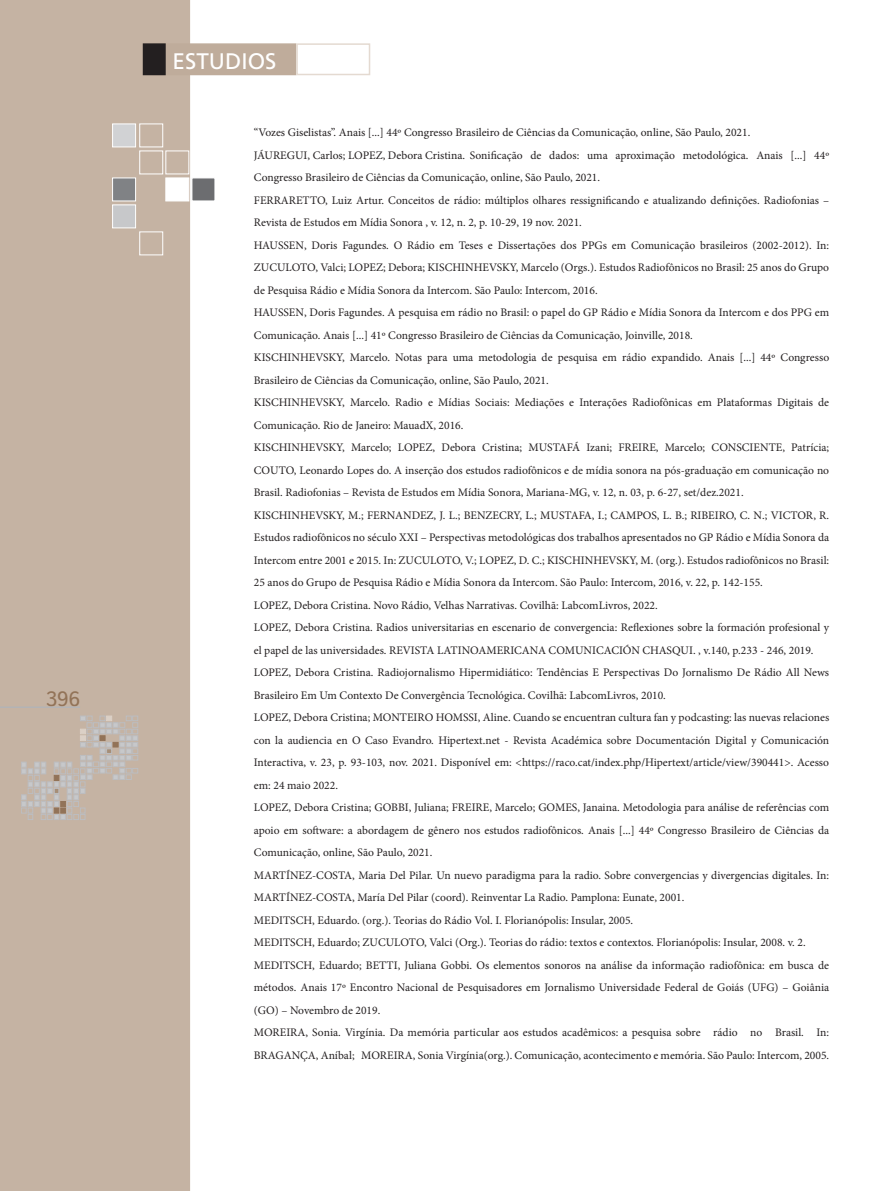
<style>
.page{position:relative;width:893px;height:1191px;background:#fff}
.page>*{position:absolute;margin:0;border:0;box-sizing:border-box;transform-origin:0 0}
.t1{font:22.5px "Frutiger";color:#fff}
.t2{font:21px "Istok Web";color:#927358}
.t3{font:11.55px/22.5px "Minion Pro";color:#231f20}
</style>
<div class="page">
<div style="left:0;top:0;width:190px;height:1191px;background:#c5b3a3"></div>
<div style="left:112px;top:178px;width:24px;height:23px;background:#808285;border:1px solid #fff"></div>
<div style="left:166px;top:178px;width:23px;height:23px;background:#fff"></div>
<div style="left:192px;top:178px;width:23px;height:23px;background:#6c6d70"></div>
<div style="left:140px;top:151px;width:23px;height:23px;border:1px solid #fff"></div>
<div style="left:166px;top:151px;width:23px;height:23px;border:1px solid #fff"></div>
<div style="left:112px;top:124px;width:24px;height:23px;background:#d1d2d4;border:1px solid #fff"></div>
<div style="left:140px;top:124px;width:23px;height:23px;border:1px solid #fff"></div>
<div style="left:140px;top:232px;width:23px;height:23px;border:1px solid #fff"></div>
<div style="left:112px;top:205px;width:24px;height:23px;background:#c7c8ca;border:1px solid #fff"></div>
<svg style="left:21px;top:716px;width:117px;height:103px;background:#c2b6ab"></svg>
<hr style="left:0;top:707px;width:80px;height:1px;background:#b2b3b7">
<div style="left:153px;top:43px;width:143px;height:32px;background:#bfac9b;border:2px solid #bfac9b"></div>
<div style="left:144px;top:44px;width:21px;height:30px;background:#231f20"></div>
<div style="left:143px;top:43px;width:23px;height:32px;border:2px solid #231f20"></div>
<div style="left:296px;top:43px;width:74px;height:32px;border:2px solid #e4dad1"></div>
<h2 class="t2" style="left:46px;top:685px;width:36px">396</h2>
<h1 class="t1" style="left:173px;top:48px;width:105px">ESTUDIOS</h1>
<p class="t3" style="left:254px;top:121px;width:577px">“Vozes Giselistas”. Anais [...] 44º Congresso Brasileiro de Ciências da Comunicação, online, São Paulo, 2021.<br>JÁUREGUI, Carlos; LOPEZ, Debora Cristina. Sonificação de dados: uma aproximação metodológica. Anais [...] 44º Congresso Brasileiro de Ciências da Comunicação, online, São Paulo, 2021.<br>FERRARETTO, Luiz Artur. Conceitos de rádio: múltiplos olhares ressignificando e atualizando definições. Radiofonias – Revista de Estudos em Mídia Sonora , v. 12, n. 2, p. 10-29, 19 nov. 2021.<br>HAUSSEN, Doris Fagundes. O Rádio em Teses e Dissertações dos PPGs em Comunicação brasileiros (2002-2012). In:<br>ZUCULOTO, Valci; LOPEZ; Debora; KISCHINHEVSKY, Marcelo (Orgs.). Estudos Radiofônicos no Brasil: 25 anos do Grupo de Pesquisa Rádio e Mídia Sonora da Intercom. São Paulo: Intercom, 2016.<br>HAUSSEN, Doris Fagundes. A pesquisa em rádio no Brasil: o papel do GP Rádio e Mídia Sonora da Intercom e dos PPG em Comunicação. Anais [...] 41º Congresso Brasileiro de Ciências da Comunicação, Joinville, 2018.<br>KISCHINHEVSKY, Marcelo. Notas para uma metodologia de pesquisa em rádio expandido. Anais [...] 44º Congresso Brasileiro de Ciências da Comunicação, online, São Paulo, 2021.<br>KISCHINHEVSKY, Marcelo. Radio e Mídias Sociais: Mediações e Interações Radiofônicas em Plataformas Digitais de Comunicação. Rio de Janeiro: MauadX, 2016.<br>KISCHINHEVSKY, Marcelo; LOPEZ, Debora Cristina; MUSTAFÁ Izani; FREIRE, Marcelo; CONSCIENTE, Patrícia; COUTO, Leonardo Lopes do. A inserção dos estudos radiofônicos e de mídia sonora na pós-graduação em comunicação no Brasil. Radiofonias – Revista de Estudos em Mídia Sonora, Mariana-MG, v. 12, n. 03, p. 6-27, set/dez.2021.<br>KISCHINHEVSKY, M.; FERNANDEZ, J. L.; BENZECRY, L.; MUSTAFA, I.; CAMPOS, L. B.; RIBEIRO, C. N.; VICTOR, R.<br>Estudos radiofônicos no século XXI – Perspectivas metodológicas dos trabalhos apresentados no GP Rádio e Mídia Sonora da Intercom entre 2001 e 2015. In: ZUCULOTO, V.; LOPEZ, D. C.; KISCHINHEVSKY, M. (org.). Estudos radiofônicos no Brasil:<br>25 anos do Grupo de Pesquisa Rádio e Mídia Sonora da Intercom. São Paulo: Intercom, 2016, v. 22, p. 142-155.<br>LOPEZ, Debora Cristina. Novo Rádio, Velhas Narrativas. Covilhã: LabcomLivros, 2022.<br>LOPEZ, Debora Cristina. Radios universitarias en escenario de convergencia: Reflexiones sobre la formación profesional y el papel de las universidades. REVISTA LATINOAMERICANA COMUNICACIÓN CHASQUI. , v.140, p.233 - 246, 2019.<br>LOPEZ, Debora Cristina. Radiojornalismo Hipermidiático: Tendências E Perspectivas Do Jornalismo De Rádio All News Brasileiro Em Um Contexto De Convergência Tecnológica. Covilhã: LabcomLivros, 2010.<br>LOPEZ, Debora Cristina; MONTEIRO HOMSSI, Aline. Cuando se encuentran cultura fan y podcasting: las nuevas relaciones con la audiencia en O Caso Evandro. Hipertext.net - Revista Académica sobre Documentación Digital y Comunicación Interactiva, v. 23, p. 93-103, nov. 2021. Disponível em: &lt;https://raco.cat/index.php/Hipertext/article/view/390441&gt;. Acesso em: 24 maio 2022.<br>LOPEZ, Debora Cristina; GOBBI, Juliana; FREIRE, Marcelo; GOMES, Janaina. Metodologia para análise de referências com apoio em software: a abordagem de gênero nos estudos radiofônicos. Anais [...] 44º Congresso Brasileiro de Ciências da Comunicação, online, São Paulo, 2021.<br>MARTÍNEZ-COSTA, Maria Del Pilar. Un nuevo paradigma para la radio. Sobre convergencias y divergencias digitales. In:<br>MARTÍNEZ-COSTA, María Del Pilar (coord). Reinventar La Radio. Pamplona: Eunate, 2001.<br>MEDITSCH, Eduardo. (org.). Teorias do Rádio Vol. I. Florianópolis: Insular, 2005.<br>MEDITSCH, Eduardo; ZUCULOTO, Valci (Org.). Teorias do rádio: textos e contextos. Florianópolis: Insular, 2008. v. 2.<br>MEDITSCH, Eduardo; BETTI, Juliana Gobbi. Os elementos sonoros na análise da informação radiofônica: em busca de métodos. Anais 17º Encontro Nacional de Pesquisadores em Jornalismo Universidade Federal de Goiás (UFG) – Goiânia (GO) – Novembro de 2019.<br>MOREIRA, Sonia. Virgínia. Da memória particular aos estudos acadêmicos: a pesquisa sobre rádio no Brasil. In:<br>BRAGANÇA, Aníbal; MOREIRA, Sonia Virgínia(org.). Comunicação, acontecimento e memória. São Paulo: Intercom, 2005.</p>
</div>
